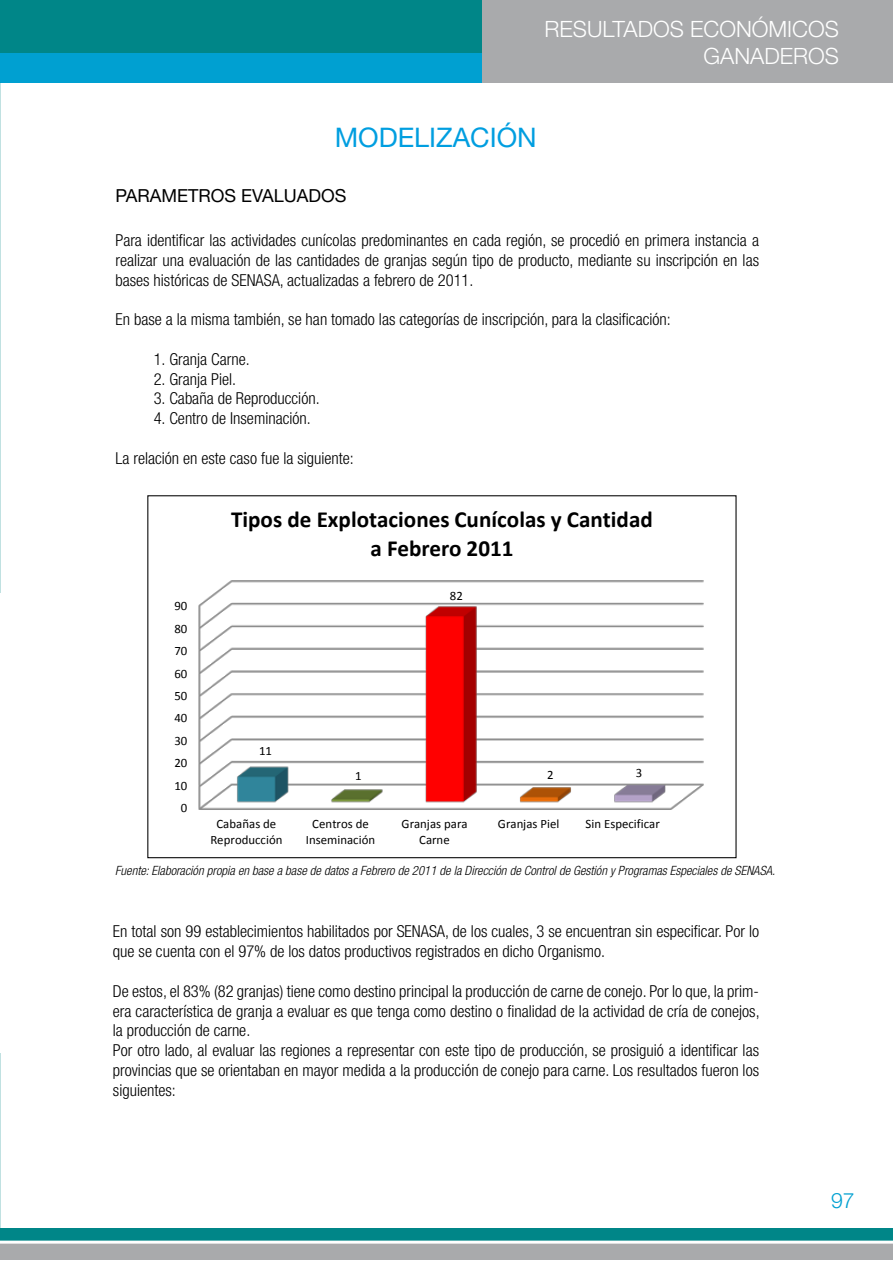
<style>
.page{position:relative;width:893px;height:1263px;background:#fff}
.page>*{position:absolute;margin:0;border:0;box-sizing:border-box;transform-origin:0 0}
.t1{font:27px "Helvetica Neue LT Std";color:#009ee0}
.t2{font:700 23.1px/28.2px "Calibri";color:#000;text-align:center}
.t3{font:300 22.5px/27px "Helvetica Neue LT Std";color:#fff;text-align:right}
.t4{font:300 21.15px "Helvetica Neue LT Std";color:#00a0d1}
.t5{font:18px "Helvetica Neue LT Std";color:#000}
.t6{font:300 condensed 16.5px/19.8px "Helvetica Neue LT Std";color:#000}
.t7{font:italic 300 condensed 12.75px "Helvetica Neue LT Std";color:#000}
.t8{font:12.75px/15.8px "Calibri";color:#000;text-align:center}
</style>
<div class="page">
<div style="left:0;top:1228px;width:893px;height:14px;background:#008688"></div>
<div style="left:0;top:1241px;width:893px;height:22px;background:#a9aaac"></div>
<div style="left:0;top:53px;width:484px;height:30px;background:#00a0d1"></div>
<div style="left:0;top:0;width:893px;height:53px;background:#008688"></div>
<div style="left:483px;top:0;width:410px;height:83px;background:#a9aaac"></div>
<hr style="left:0;top:1240px;width:893px;height:3px;background:#fff">
<hr style="left:0;top:1260px;width:893px;height:3px;background:#fff">
<img style="left:198px;top:580px;width:506px;height:230px">
<p class="t3" style="left:545px;top:15px;width:296px">RESULTADOS ECONÓMICOS<br>GANADEROS</p>
<p class="t1" style="left:335px;top:122px;width:41px">MODELIZACIÓN</p>
<p class="t5" style="left:115px;top:185px;width:13px">PARAMETROS</p>
<p class="t5" style="left:241px;top:185px;width:13px">EVALUADOS</p>
<p class="t6" style="left:115px;top:230px;width:645px;text-align:justify">Para identificar las actividades cunícolas predominantes en cada región, se procedió en primera instancia a realizar una evaluación de las cantidades de granjas según tipo de producto, mediante su inscripción en las bases históricas de SENASA, actualizadas a febrero de 2011.</p>
<p class="t6" style="left:115px;top:309px;width:557px">En base a la misma también, se han tomado las categorías de inscripción, para la clasificación:</p>
<p class="t6" style="left:154px;top:349px;width:98px">1. G ranja Carne.</p>
<p class="t6" style="left:154px;top:369px;width:84px">2. Granja Piel.</p>
<p class="t6" style="left:154px;top:389px;width:167px">3. Cabaña de Reproducción.</p>
<p class="t6" style="left:154px;top:408px;width:159px">4. Centro de Inseminación.</p>
<p class="t6" style="left:115px;top:448px;width:240px">La relación en este caso fue la siguiente:</p>
<p class="t2" style="left:231px;top:506px;width:423px">Tipos de Explotaciones Cunícolas y Cantidad a Febrero 2011</p>
<p class="t8" style="left:174px;top:598px;width:14px">90</p>
<p class="t8" style="left:174px;top:621px;width:14px">80</p>
<p class="t8" style="left:174px;top:643px;width:14px">70</p>
<p class="t8" style="left:174px;top:665px;width:14px">60</p>
<p class="t8" style="left:174px;top:688px;width:14px">50</p>
<p class="t8" style="left:174px;top:710px;width:14px">40</p>
<p class="t8" style="left:174px;top:733px;width:14px">30</p>
<p class="t8" style="left:174px;top:755px;width:14px">20</p>
<p class="t8" style="left:174px;top:777px;width:14px">10</p>
<p class="t8" style="left:181px;top:800px;width:8px">0</p>
<p class="t8" style="left:259px;top:743px;width:14px">11</p>
<p class="t8" style="left:355px;top:768px;width:8px">1</p>
<p class="t8" style="left:450px;top:587px;width:14px">82</p>
<p class="t8" style="left:547px;top:767px;width:8px">2</p>
<p class="t8" style="left:636px;top:764px;width:8px">3</p>
<p class="t8" style="left:210px;top:816px;width:74px">Cabañas de<br>Reproducción</p>
<p class="t8" style="left:306px;top:816px;width:71px">Centros de<br>Inseminación</p>
<p class="t8" style="left:401px;top:816px;width:68px">Granjas para<br>Carne</p>
<p class="t8" style="left:498px;top:816px;width:63px">Granjas Piel</p>
<p class="t8" style="left:586px;top:816px;width:76px">Sin Especificar</p>
<p class="t7" style="left:115px;top:863px;width:662px">Fuente: Elaboración propia en base a base de datos a Febrero de 2011 de la Dirección de Control de Gestión y Programas Especiales de SENASA.</p>
<p class="t6" style="left:113px;top:921px;width:648px">En total son 99 establecimientos habilitados por SENASA, de los cuales, 3 se encuentran sin especificar. Por lo que se cuenta con el 97% de los datos productivos registrados en dicho Organismo.</p>
<p class="t6" style="left:113px;top:981px;width:648px">De estos, el 83% (82 granjas) tiene como destino principal la producción de carne de conejo. Por lo que, la prim&shy;era característica de granja a evaluar es que tenga como destino o finalidad de la actividad de cría de conejos, la producción de carne.<br>Por otro lado, al evaluar las regiones a representar con este tipo de producción, se prosiguió a identificar las provincias que se orientaban en mayor medida a la producción de conejo para carne. Los resultados fueron los siguientes:</p>
<p class="t4" style="left:831px;top:1187px;width:25px">97</p>
</div>
